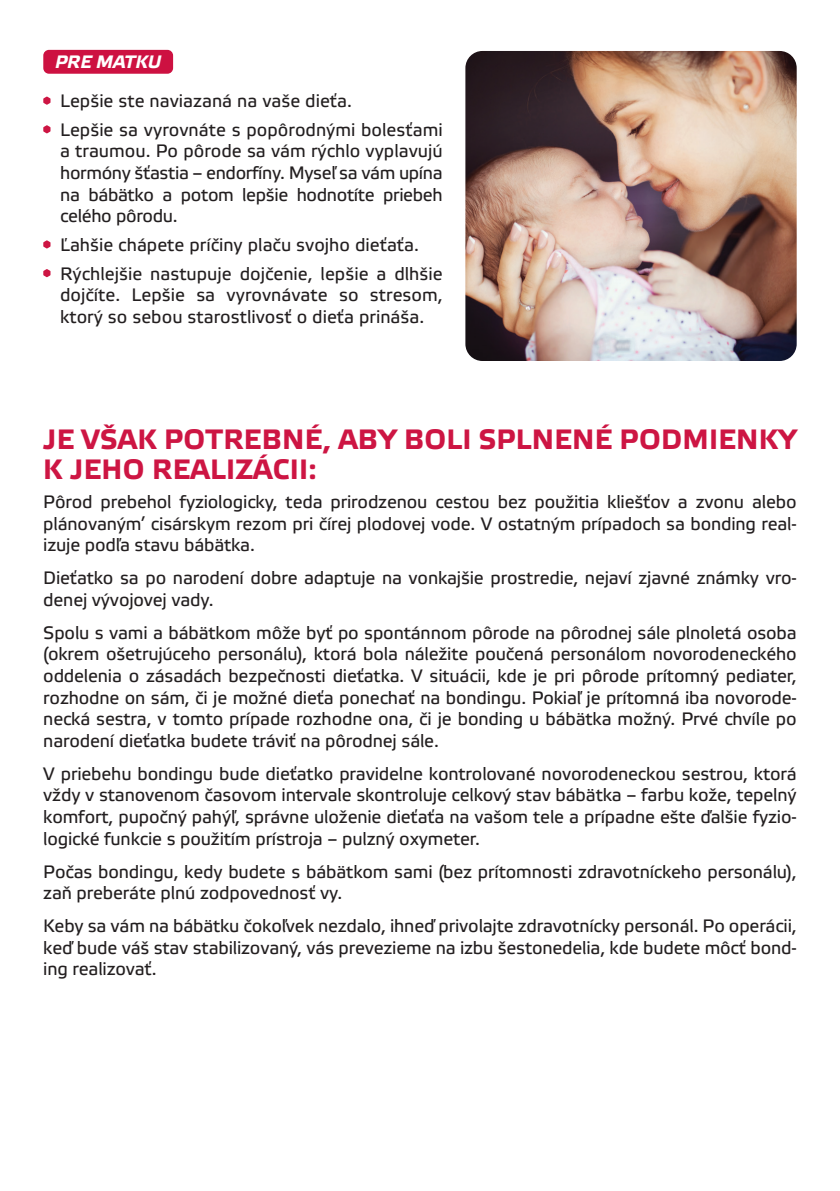
<style>
.page{position:relative;width:840px;height:1191px;background:#fff}
.page>*{position:absolute;margin:0;border:0;box-sizing:border-box;transform-origin:0 0}
.t1{font:700 28px/30px "Elektra Text Pro";letter-spacing:.01em;color:#cd1543}
.t2{font:18px/21.6px "Elektra Text Pro";letter-spacing:-.01em;color:#231f20;text-align:justify}
.t3{font:italic 700 18px "Elektra Text Pro";color:#fff}
</style>
<div class="page">
<img style="left:465px;top:51px;width:331px;height:310px">
<svg style="left:43px;top:97px;width:7px;height:8px"></svg>
<svg style="left:43px;top:125px;width:7px;height:8px"></svg>
<svg style="left:43px;top:240px;width:7px;height:8px"></svg>
<svg style="left:43px;top:269px;width:7px;height:8px"></svg>
<div style="left:43px;top:50px;width:130px;height:24px;background:#cd1141;border-radius:6px"></div>
<p class="t3" style="left:55px;top:52px;width:108px">PRE MATKU</p>
<p class="t2" style="left:60px;top:91px;width:293px">Lepšie ste naviazaná na vaše dieťa.</p>
<p class="t2" style="left:60px;top:119px;width:384px">Lepšie sa vyrovnáte s popôrodnými bolesťami a traumou. Po pôrode sa vám rýchlo vyplavujú hormóny šťastia – endorfíny. Myseľ sa vám upína na bábätko a potom lepšie hodnotíte priebeh celého pôrodu.</p>
<p class="t2" style="left:60px;top:234px;width:360px">Ľahšie chápete príčiny plaču svojho dieťaťa.</p>
<p class="t2" style="left:60px;top:263px;width:384px">Rýchlejšie nastupuje dojčenie, lepšie a dlhšie dojčíte. Lepšie sa vyrovnávate so stresom, ktorý so sebou starostlivosť o dieťa prináša.</p>
<p class="t1" style="left:43px;top:425px;width:754px">JE VŠAK POTREBNÉ, ABY BOLI SPLNENÉ PODMIENKY<br>K JEHO REALIZÁCII:</p>
<p class="t2" style="left:43px;top:491px;width:754px">Pôrod prebehol fyziologicky, teda prirodzenou cestou bez použitia kliešťov a zvonu alebo plánovaným’ cisárskym rezom pri čírej plodovej vode. V ostatným prípadoch sa bonding real&shy;izuje podľa stavu bábätka.</p>
<p class="t2" style="left:43px;top:568px;width:754px">Dieťatko sa po narodení dobre adaptuje na vonkajšie prostredie, nejaví zjavné známky vro&shy;denej vývojovej vady.</p>
<p class="t2" style="left:43px;top:622px;width:754px">Spolu s vami a bábätkom môže byť po spontánnom pôrode na pôrodnej sále plnoletá osoba (okrem ošetrujúceho personálu), ktorá bola náležite poučená personálom novorodeneckého oddelenia o zásadách bezpečnosti dieťatka. V situácii, kde je pri pôrode prítomný pediater, rozhodne on sám, či je možné dieťa ponechať na bondingu. Pokiaľ je prítomná iba novorode&shy;necká sestra, v tomto prípade rozhodne ona, či je bonding u bábätka možný. Prvé chvíle po narodení dieťatka budete tráviť na pôrodnej sále.</p>
<p class="t2" style="left:43px;top:763px;width:754px">V priebehu bondingu bude dieťatko pravidelne kontrolované novorodeneckou sestrou, ktorá vždy v stanovenom časovom intervale skontroluje celkový stav bábätka – farbu kože, tepelný komfort, pupočný pahýľ, správne uloženie dieťaťa na vašom tele a prípadne ešte ďalšie fyzio&shy;logické funkcie s použitím prístroja – pulzný oxymeter.</p>
<p class="t2" style="left:43px;top:861px;width:754px">Počas bondingu, kedy budete s bábätkom sami (bez prítomnosti zdravotníckeho personálu), zaň preberáte plnú zodpovednosť vy.</p>
<p class="t2" style="left:43px;top:916px;width:754px">Keby sa vám na bábätku čokoľvek nezdalo, ihneď privolajte zdravotnícky personál. Po operácii, keď bude váš stav stabilizovaný, vás prevezieme na izbu šestonedelia, kde budete môcť bond&shy;ing realizovať.</p>
</div>
